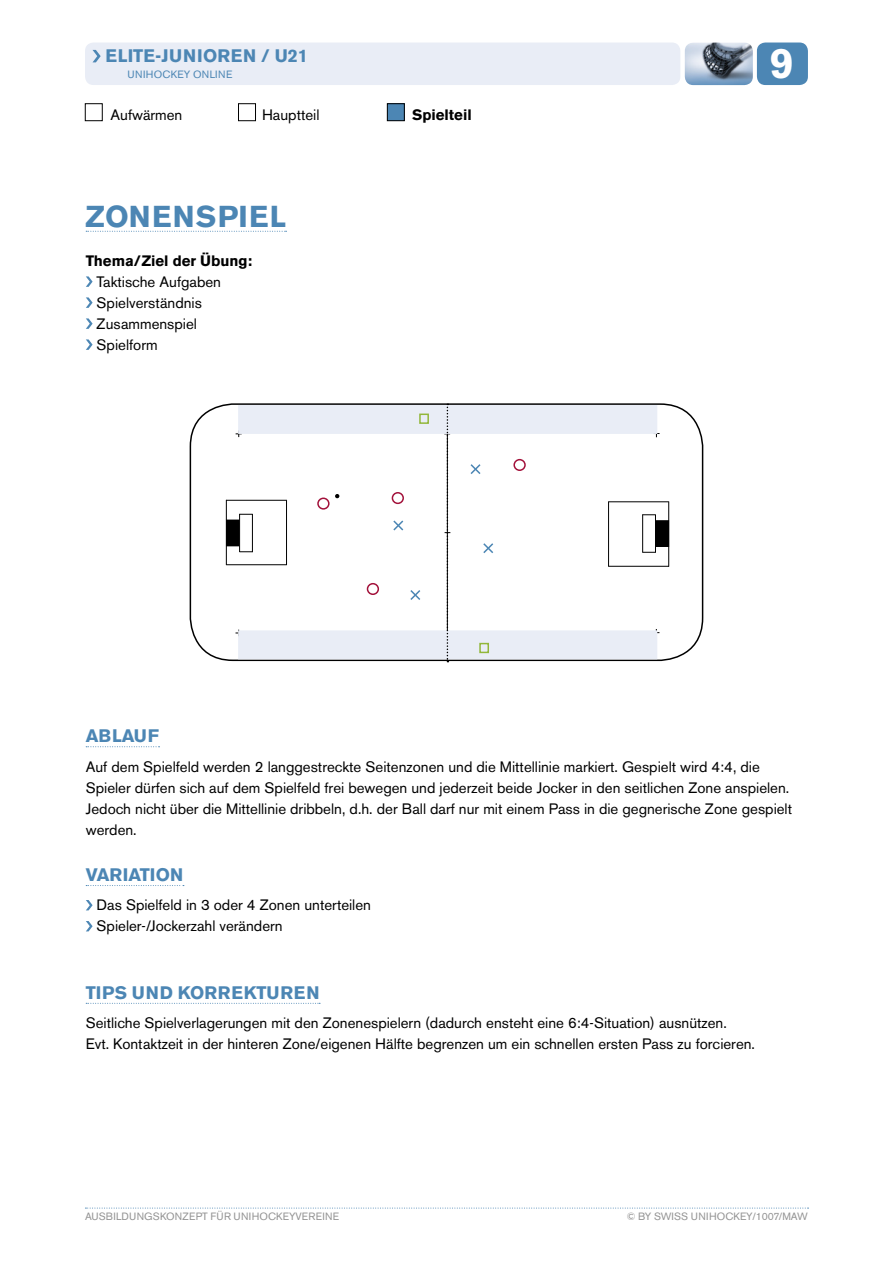
<style>
.page{position:relative;width:893px;height:1263px;background:#fff}
.page>*{position:absolute;margin:0;border:0;box-sizing:border-box;transform-origin:0 0}
.t1{font:700 42.45px "Akzidenz Grotesk BE";color:#fff}
.t2{font:700 30px "Akzidenz Grotesk BE";letter-spacing:.04em;color:#4c86b4}
.t3{font:700 18px "Akzidenz Grotesk BE";letter-spacing:.04em;color:#4c86b4}
.t4{font:700 18px "Akzidenz Grotesk BE";letter-spacing:.02em;color:#4c86b4}
.t5{font:700 18px "Akzidenz Grotesk BE";color:#4c86b4}
.t6{font:15px/21px "Akzidenz Grotesk BE";color:#000}
.t7{font:700 15px "Akzidenz Grotesk BE";color:#000}
.t8{font:10.5px "Akzidenz Grotesk BE";letter-spacing:.01em;color:#939393}
.t9{font:10.5px "Akzidenz Grotesk BE";letter-spacing:.02em;color:#4c86b4}
</style>
<div class="page">
<svg style="left:85px;top:1208px;width:723px;height:1px"></svg>
<svg style="left:86px;top:231px;width:201px;height:1px"></svg>
<svg style="left:86px;top:276px;width:7px;height:11px"></svg>
<svg style="left:86px;top:297px;width:7px;height:11px"></svg>
<svg style="left:86px;top:318px;width:7px;height:11px"></svg>
<svg style="left:86px;top:339px;width:7px;height:11px"></svg>
<svg style="left:86px;top:746px;width:74px;height:1px"></svg>
<svg style="left:86px;top:885px;width:98px;height:1px"></svg>
<svg style="left:86px;top:1003px;width:234px;height:1px"></svg>
<svg style="left:86px;top:900px;width:7px;height:10px"></svg>
<svg style="left:86px;top:921px;width:7px;height:10px"></svg>
<div style="left:85px;top:103px;width:18px;height:18px;border:1px solid #000"></div>
<div style="left:238px;top:103px;width:18px;height:18px;border:1px solid #000"></div>
<div style="left:387px;top:104px;width:17px;height:17px;background:#4c86b4"></div>
<div style="left:387px;top:103px;width:18px;height:18px;border:1px solid #000"></div>
<svg style="left:189px;top:403px;width:515px;height:257px"></svg>
<hr style="left:226px;top:500px;width:61px;height:1px;background:#000">
<hr style="left:226px;top:564px;width:61px;height:1px;background:#000">
<hr style="left:286px;top:500px;width:1px;height:65px;background:#000">
<hr style="left:226px;top:500px;width:1px;height:65px;background:#000">
<hr style="left:252px;top:514px;width:1px;height:38px;background:#000">
<hr style="left:239px;top:514px;width:1px;height:38px;background:#000">
<svg style="left:239px;top:514px;width:13px;height:1px"></svg>
<svg style="left:240px;top:551px;width:12px;height:1px"></svg>
<div style="left:227px;top:520px;width:12px;height:26px;background:#000"></div>
<svg style="left:236px;top:430px;width:6px;height:7px"></svg>
<svg style="left:236px;top:630px;width:2px;height:6px"></svg>
<hr style="left:608px;top:566px;width:61px;height:1px;background:#000">
<hr style="left:608px;top:501px;width:61px;height:1px;background:#000">
<hr style="left:608px;top:501px;width:1px;height:65px;background:#000">
<hr style="left:668px;top:501px;width:1px;height:66px;background:#000">
<hr style="left:642px;top:514px;width:1px;height:39px;background:#000">
<hr style="left:655px;top:514px;width:1px;height:39px;background:#000">
<svg style="left:643px;top:552px;width:13px;height:1px"></svg>
<svg style="left:642px;top:514px;width:13px;height:1px"></svg>
<div style="left:656px;top:521px;width:12px;height:25px;background:#000"></div>
<div style="left:656px;top:520px;width:13px;height:27px;border:2px solid #000"></div>
<svg style="left:653px;top:430px;width:6px;height:7px"></svg>
<svg style="left:653px;top:629px;width:6px;height:7px"></svg>
<svg style="left:335px;top:494px;width:4px;height:4px"></svg>
<div style="left:239px;top:406px;width:417px;height:27px;background:#e9edf6"></div>
<div style="left:238px;top:405px;width:419px;height:29px;border:2px solid #e9edf6"></div>
<div style="left:239px;top:631px;width:417px;height:28px;background:#e9edf6"></div>
<div style="left:238px;top:630px;width:419px;height:29px;border:2px solid #e9edf6"></div>
<svg style="left:444px;top:404px;width:6px;height:258px"></svg>
<div style="left:419px;top:414px;width:10px;height:10px;border:2px solid #92b73a"></div>
<div style="left:479px;top:643px;width:10px;height:10px;border:2px solid #92b73a"></div>
<div style="left:85px;top:43px;width:595px;height:42px;background:#e9edf6"></div>
<div style="left:757px;top:43px;width:51px;height:42px;background:#4c86b4"></div>
<img style="left:685px;top:43px;width:68px;height:42px">
<p class="t4" style="left:106px;top:46px;width:204px">ELITE-JUNIOREN / U21</p>
<p class="t9" style="left:128px;top:68px;width:106px">UNIHOCKEY ONLINE</p>
<p class="t6" style="left:111px;top:104px;width:73px">Aufwärmen</p>
<p class="t6" style="left:262px;top:104px;width:59px">Hauptteil</p>
<p class="t7" style="left:412px;top:106px;width:61px">Spielteil</p>
<h2 class="t2" style="left:86px;top:199px;width:202px">ZONENSPIEL</h2>
<p class="t7" style="left:86px;top:252px;width:168px">Thema/Ziel der Übung:</p>
<p class="t6" style="left:97px;top:271px;width:126px">Taktische Aufgaben<br>Spielverständnis<br>Zusammenspiel<br>Spielform</p>
<h1 class="t1" style="left:770px;top:38px;width:25px">9</h1>
<p class="t5" style="left:86px;top:725px;width:75px">ABLAUF</p>
<p class="t6" style="left:86px;top:756px;width:708px">Auf dem Spielfeld werden 2 langgestreckte Seitenzonen und die Mittellinie markiert. Gespielt wird 4:4, die Spieler dürfen sich auf dem Spielfeld frei bewegen und jederzeit beide Jocker in den seitlichen Zone anspielen.<br>Jedoch nicht über die Mittellinie dribbeln, d.h. der Ball darf nur mit einem Pass in die gegnerische Zone gespielt werden.</p>
<p class="t5" style="left:86px;top:864px;width:99px">VARIATION</p>
<p class="t6" style="left:97px;top:895px;width:276px">Das Spielfeld in 3 oder 4 Zonen unterteilen<br>Spieler-/Jockerzahl verändern</p>
<p class="t3" style="left:86px;top:982px;width:235px">TIPS UND KORREKTUREN</p>
<p class="t6" style="left:86px;top:1012px;width:671px">Seitliche Spielverlagerungen mit den Zonenespielern (dadurch ensteht eine 6:4-Situation) ausnützen.<br>Evt. Kontaktzeit in der hinteren Zone/eigenen Hälfte begrenzen um ein schnellen ersten Pass zu forcieren.</p>
<p class="t8" style="left:85px;top:1210px;width:256px">AUSBILDUNGSKONZEPT FÜR UNIHOCKEYVEREINE</p>
<p class="t8" style="left:627px;top:1210px;width:183px">© BY SWISS UNIHOCKEY/1007/MAW</p>
</div>
